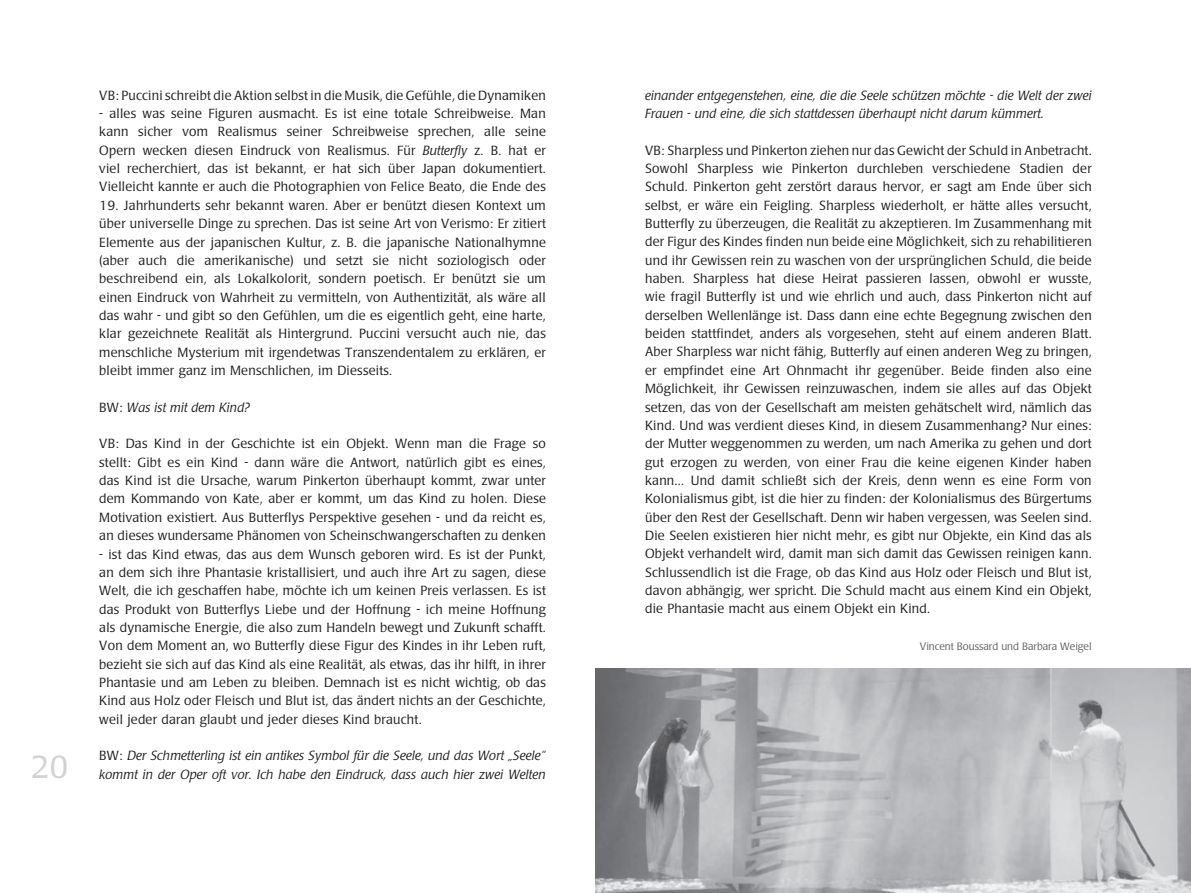
<style>
.page{position:relative;width:1191px;height:893px;background:#fff}
.page>*{position:absolute;margin:0;border:0;box-sizing:border-box;transform-origin:0 0}
.t1{font:300 31.5px "Poppl Laudatio";color:#d1d2d4}
.t2{font:300 13.12px/18.4px "Poppl Laudatio";letter-spacing:.02em;color:#231f20;text-align:justify}
.t3{font:italic 300 13.12px/18.4px "Poppl Laudatio";color:#231f20}
.t4{font:300 10.5px "Poppl Laudatio";color:#636366}
.s1{font-style:italic}
.s2{font-style:normal}
</style>
<div class="page">
<img style="left:595px;top:669px;width:596px;height:224px">
<h1 class="t1" style="left:31px;top:750px;width:40px">20</h1>
<p class="t2" style="left:99px;top:86px;width:448px">VB: Puccini schreibt die Aktion selbst in die Musik, die Gefühle, die Dynamiken</p>
<p class="t2" style="left:99px;top:105px;width:448px">- alles was seine Figuren ausmacht. Es ist eine totale Schreibweise. Man kann sicher vom Realismus seiner Schreibweise sprechen, alle seine Opern wecken diesen Eindruck von Realismus. Für <span class="s1">Butterfly</span> z. B. hat er viel recherchiert, das ist bekannt, er hat sich über Japan dokumentiert.<br>Vielleicht kannte er auch die Photographien von Felice Beato, die Ende des</p>
<p class="t2" style="left:99px;top:196px;width:448px">19. Jahrhunderts sehr bekannt waren. Aber er benützt diesen Kontext um über universelle Dinge zu sprechen. Das ist seine Art von Verismo: Er zitiert Elemente aus der japanischen Kultur, z. B. die japanische Nationalhymne (aber auch die amerikanische) und setzt sie nicht soziologisch oder beschreibend ein, als Lokalkolorit, sondern poetisch. Er benützt sie um einen Eindruck von Wahrheit zu vermitteln, von Authentizität, als wäre all das wahr - und gibt so den Gefühlen, um die es eigentlich geht, eine harte, klar gezeichnete Realität als Hintergrund. Puccini versucht auch nie, das menschliche Mysterium mit irgendetwas Transzendentalem zu erklären, er bleibt immer ganz im Menschlichen, im Diesseits.</p>
<p class="t3" style="left:99px;top:398px;width:152px"><span class="s2">BW:</span> Was ist mit dem Kind?</p>
<p class="t2" style="left:99px;top:435px;width:448px">VB: Das Kind in der Geschichte ist ein Objekt. Wenn man die Frage so stellt: Gibt es ein Kind - dann wäre die Antwort, natürlich gibt es eines, das Kind ist die Ursache, warum Pinkerton überhaupt kommt, zwar unter dem Kommando von Kate, aber er kommt, um das Kind zu holen. Diese Motivation existiert. Aus Butterflys Perspektive gesehen - und da reicht es, an dieses wundersame Phänomen von Scheinschwangerschaften zu denken</p>
<p class="t2" style="left:99px;top:545px;width:448px">- ist das Kind etwas, das aus dem Wunsch geboren wird. Es ist der Punkt, an dem sich ihre Phantasie kristallisiert, und auch ihre Art zu sagen, diese Welt, die ich geschaffen habe, möchte ich um keinen Preis verlassen. Es ist das Produkt von Butterflys Liebe und der Hoffnung - ich meine Hoffnung als dynamische Energie, die also zum Handeln bewegt und Zukunft schafft.<br>Von dem Moment an, wo Butterfly diese Figur des Kindes in ihr Leben ruft, bezieht sie sich auf das Kind als eine Realität, als etwas, das ihr hilft, in ihrer Phantasie und am Leben zu bleiben. Demnach ist es nicht wichtig, ob das Kind aus Holz oder Fleisch und Blut ist, das ändert nichts an der Geschichte, weil jeder daran glaubt und jeder dieses Kind braucht.</p>
<p class="t3" style="left:99px;top:747px;width:448px"><span class="s2">BW:</span> Der Schmetterling ist ein antikes Symbol für die Seele, und das Wort „Seele“ kommt in der Oper oft vor. Ich habe den Eindruck, dass auch hier zwei Welten</p>
<p class="t3" style="left:645px;top:86px;width:448px">einander entgegenstehen, eine, die die Seele schützen möchte - die Welt der zwei<br>Frauen - und eine, die sich stattdessen überhaupt nicht darum kümmert.</p>
<p class="t2" style="left:645px;top:141px;width:448px">VB: Sharpless und Pinkerton ziehen nur das Gewicht der Schuld in Anbetracht.<br>Sowohl Sharpless wie Pinkerton durchleben verschiedene Stadien der Schuld. Pinkerton geht zerstört daraus hervor, er sagt am Ende über sich selbst, er wäre ein Feigling. Sharpless wiederholt, er hätte alles versucht, Butterfly zu überzeugen, die Realität zu akzeptieren. Im Zusammenhang mit der Figur des Kindes finden nun beide eine Möglichkeit, sich zu rehabilitieren und ihr Gewissen rein zu waschen von der ursprünglichen Schuld, die beide haben. Sharpless hat diese Heirat passieren lassen, obwohl er wusste, wie fragil Butterfly ist und wie ehrlich und auch, dass Pinkerton nicht auf derselben Wellenlänge ist. Dass dann eine echte Begegnung zwischen den beiden stattfindet, anders als vorgesehen, steht auf einem anderen Blatt.<br>Aber Sharpless war nicht fähig, Butterfly auf einen anderen Weg zu bringen, er empfindet eine Art Ohnmacht ihr gegenüber. Beide finden also eine Möglichkeit, ihr Gewissen reinzuwaschen, indem sie alles auf das Objekt setzen, das von der Gesellschaft am meisten gehätschelt wird, nämlich das Kind. Und was verdient dieses Kind, in diesem Zusammenhang? Nur eines: der Mutter weggenommen zu werden, um nach Amerika zu gehen und dort gut erzogen zu werden, von einer Frau die keine eigenen Kinder haben kann... Und damit schließt sich der Kreis, denn wenn es eine Form von Kolonialismus gibt, ist die hier zu finden: der Kolonialismus des Bürgertums über den Rest der Gesellschaft. Denn wir haben vergessen, was Seelen sind.<br>Die Seelen existieren hier nicht mehr, es gibt nur Objekte, ein Kind das als Objekt verhandelt wird, damit man sich damit das Gewissen reinigen kann.<br>Schlussendlich ist die Frage, ob das Kind aus Holz oder Fleisch und Blut ist, davon abhängig, wer spricht. Die Schuld macht aus einem Kind ein Objekt, die Phantasie macht aus einem Objekt ein Kind.</p>
<p class="t4" style="left:919px;top:641px;width:173px">Vincent Boussard und Barbara Weigel</p>
</div>
